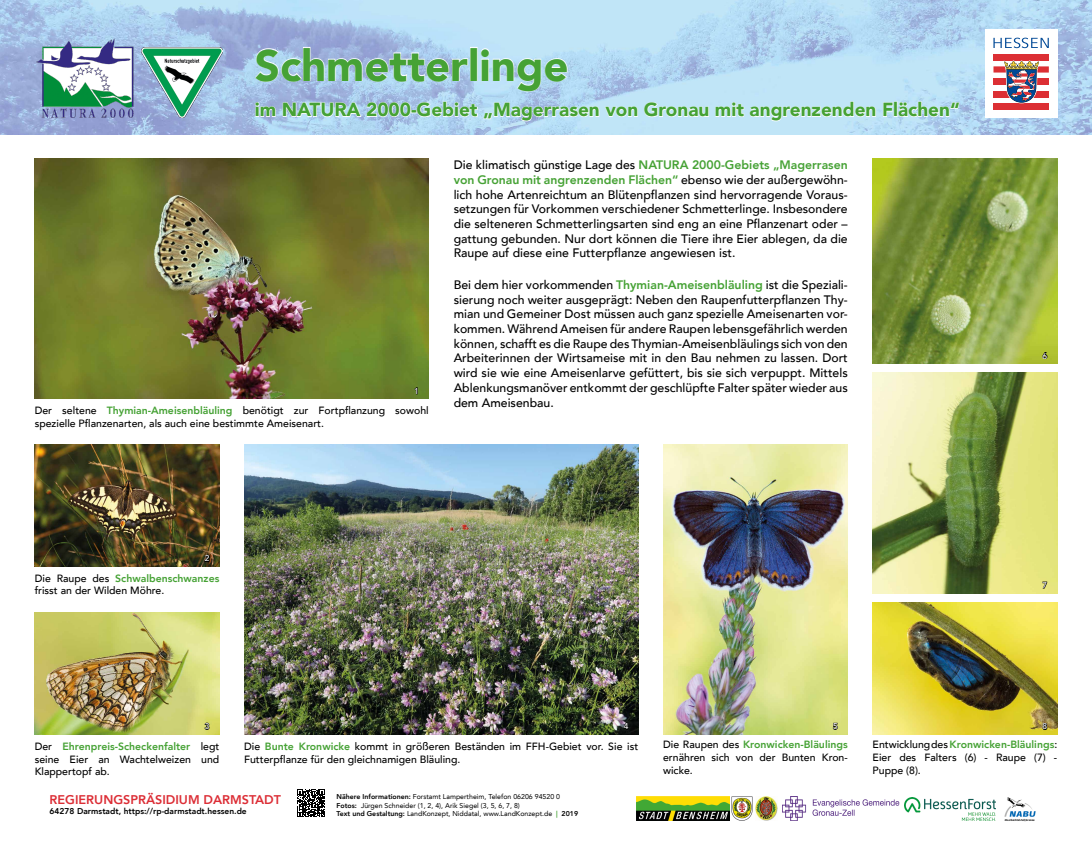
<style>
.page{position:relative;width:1092px;height:844px;background:#fff}
.page>*{position:absolute;margin:0;border:0;box-sizing:border-box;transform-origin:0 0}
.t1{font:900 43.78px "Avenir LT";color:#46a235}
.t2{font:900 18.9px "Avenir LT";color:#46a235}
.t3{font:800 12.6px "Avenir LT";color:#dc2e36}
.t4{font:500 12.25px/14.7px "Avenir LT";color:#000;text-align:justify}
.t5{font:500 10.5px/12.6px "Avenir LT";color:#000}
.t6{font:800 8.4px "Avenir LT";color:#000}
.t7{font:500 8.4px "Avenir LT";color:#fff}
.t8{font:7px/8.4px "Avenir LT";color:#000}
.t9{font:italic 700 2.94px "Source Sans Pro";color:#000;scale:.96 1}
.s1{font-weight:800;color:#46a235}
.s2{font-weight:800}
</style>
<div class="page">
<img style="left:636px;top:796px;width:93px;height:24px">
<img style="left:731px;top:796px;width:22px;height:24px">
<img style="left:782px;top:796px;width:118px;height:24px">
<img style="left:1004px;top:797px;width:32px;height:20px">
<img style="left:904px;top:797px;width:91px;height:23px">
<img style="left:755px;top:796px;width:22px;height:24px">
<img style="left:0;top:0;width:1091px;height:134px">
<svg style="left:255px;top:47px;width:213px;height:35px;background:#b1c9e9"></svg>
<div style="left:470px;top:47px;width:7px;height:34px;border:1px solid #fff"></div>
<svg style="left:480px;top:48px;width:87px;height:44px;background:#bfe0f5"></svg>
<svg style="left:255px;top:102px;width:21px;height:15px"></svg>
<svg style="left:282px;top:101px;width:427px;height:21px;background:#c3def3"></svg>
<svg style="left:715px;top:101px;width:161px;height:21px;background:#ceeaf8"></svg>
<svg style="left:882px;top:101px;width:77px;height:16px"></svg>
<img style="left:37px;top:39px;width:96px;height:78px">
<img style="left:142px;top:47px;width:80px;height:71px">
<div style="left:985px;top:29px;width:72px;height:89px;background:#fff"></div>
<svg style="left:993px;top:38px;width:55px;height:10px"></svg>
<div style="left:993px;top:54px;width:55px;height:6px;background:#dc2f34"></div>
<div style="left:993px;top:66px;width:55px;height:7px;background:#dc2f34"></div>
<div style="left:993px;top:79px;width:55px;height:6px;background:#dc2f34"></div>
<div style="left:993px;top:91px;width:55px;height:6px;background:#dc2f34"></div>
<div style="left:993px;top:103px;width:55px;height:6px;background:#dc2f34"></div>
<svg style="left:1003px;top:60px;width:36px;height:43px"></svg>
<svg style="left:297px;top:789px;width:28px;height:28px"></svg>
<img style="left:663px;top:444px;width:184px;height:290px">
<img style="left:35px;top:612px;width:184px;height:122px">
<img style="left:244px;top:444px;width:394px;height:290px">
<img style="left:35px;top:444px;width:184px;height:122px">
<img style="left:35px;top:159px;width:394px;height:240px">
<svg style="left:414px;top:387px;width:3px;height:7px"></svg>
<svg style="left:623px;top:722px;width:5px;height:7px"></svg>
<svg style="left:205px;top:554px;width:4px;height:7px"></svg>
<svg style="left:205px;top:722px;width:4px;height:7px"></svg>
<svg style="left:832px;top:722px;width:5px;height:7px"></svg>
<img style="left:872px;top:159px;width:185px;height:204px">
<img style="left:872px;top:372px;width:185px;height:221px">
<img style="left:872px;top:602px;width:185px;height:132px">
<svg style="left:1042px;top:352px;width:5px;height:7px"></svg>
<svg style="left:1042px;top:722px;width:5px;height:7px"></svg>
<svg style="left:1042px;top:581px;width:4px;height:7px"></svg>
<h1 class="t1" style="left:255px;top:39px;width:315px">Schmetterlinge</h1>
<h2 class="t2" style="left:255px;top:98px;width:706px">im NATURA 2000-Gebiet „Magerrasen von Gronau mit angrenzenden Flächen“</h2>
<p class="t7" style="left:414px;top:386px;width:6px">1</p>
<p class="t5" style="left:35px;top:404px;width:395px">Der seltene <span class="s1">Thymian-Ameisenbläuling</span> benötigt zur Fortpflanzung sowohl spezielle Pflanzenarten, als auch eine bestimmte Ameisenart.</p>
<p class="t4" style="left:453px;top:158px;width:395px">Die klimatisch günstige Lage des <span class="s1">NATURA 2000-Gebiets „Magerrasen von Gronau mit angrenzenden Flächen“</span> ebenso wie der außergewöhn&shy;lich hohe Artenreichtum an Blütenpflanzen sind hervorragende Voraus&shy;setzungen für Vorkommen verschiedener Schmetterlinge. Insbesondere die selteneren Schmetterlingsarten sind eng an eine Pflanzenart oder – gattung gebunden. Nur dort können die Tiere ihre Eier ablegen, da die Raupe auf diese eine Futterpflanze angewiesen ist.</p>
<p class="t4" style="left:453px;top:277px;width:395px">Bei dem hier vorkommenden <span class="s1">Thymian-Ameisenbläuling</span> ist die Speziali&shy;sierung noch weiter ausgeprägt: Neben den Raupenfutterpflanzen Thy&shy;mian und Gemeiner Dost müssen auch ganz spezielle Ameisenarten vor&shy;kommen. Während Ameisen für andere Raupen lebensgefährlich werden können, schafft es die Raupe des Thymian-Ameisenbläulings sich von den Arbeiterinnen der Wirtsameise mit in den Bau nehmen zu lassen. Dort wird sie wie eine Ameisenlarve gefüttert, bis sie sich verpuppt. Mittels Ablenkungsmanöver entkommt der geschlüpfte Falter später wieder aus dem Ameisenbau.</p>
<p class="t7" style="left:205px;top:553px;width:6px">2</p>
<p class="t5" style="left:35px;top:571px;width:186px">Die Raupe des <span class="s1">Schwalbenschwanzes </span>frisst an der Wilden Möhre.</p>
<p class="t7" style="left:1042px;top:350px;width:6px">6</p>
<p class="t7" style="left:1042px;top:580px;width:6px">7</p>
<p class="t7" style="left:205px;top:721px;width:6px">3</p>
<p class="t5" style="left:35px;top:740px;width:186px;text-align:justify">Der <span class="s1">Ehrenpreis-Scheckenfalter</span> legt seine Eier an Wachtelweizen und Klappertopf ab.</p>
<p class="t7" style="left:623px;top:721px;width:6px">4</p>
<p class="t5" style="left:244px;top:740px;width:395px">Die <span class="s1">Bunte Kronwicke</span> kommt in größeren Beständen im FFH-Gebiet vor. Sie ist<br>Futterpflanze für den gleichnamigen Bläuling.</p>
<p class="t3" style="left:50px;top:791px;width:233px">REGIERUNGSPRÄSIDIUM DARMSTADT</p>
<p class="t6" style="left:50px;top:805px;width:199px">64278 Darmstadt, https://rp-darmstadt.hessen.de</p>
<p class="t8" style="left:336px;top:792px;width:243px"><span class="s2">Nähere Informationen:</span> Forstamt Lampertheim, Telefon 06206 94520 0<br><span class="s2">Fotos:</span> Jürgen Schneider (1, 2, 4), Arik Siegel (3, 5, 6, 7, 8)<br><span class="s2">Text und Gestaltung:</span> LandKonzept, Niddatal, www.LandKonzept.de <span class="s1">|</span> <span class="s2">2019</span></p>
<p class="t7" style="left:833px;top:721px;width:6px">5</p>
<p class="t5" style="left:663px;top:738px;width:186px;text-align:justify">Die Raupen des <span class="s1">Kronwicken-Bläulings </span>ernähren sich von der Bunten Kron&shy;wicke.</p>
<p class="t7" style="left:1042px;top:721px;width:6px">8</p>
<p class="t5" style="left:872px;top:738px;width:186px;text-align:justify">Entwicklung des <span class="s1">Kronwicken-Bläulings</span>:<br>Eier des Falters (6) - Raupe (7) - Puppe (8).</p>
<p class="t9" style="left:1004px;top:818px;width:33px">Meerbachtal Zell/Gronau</p>
</div>
